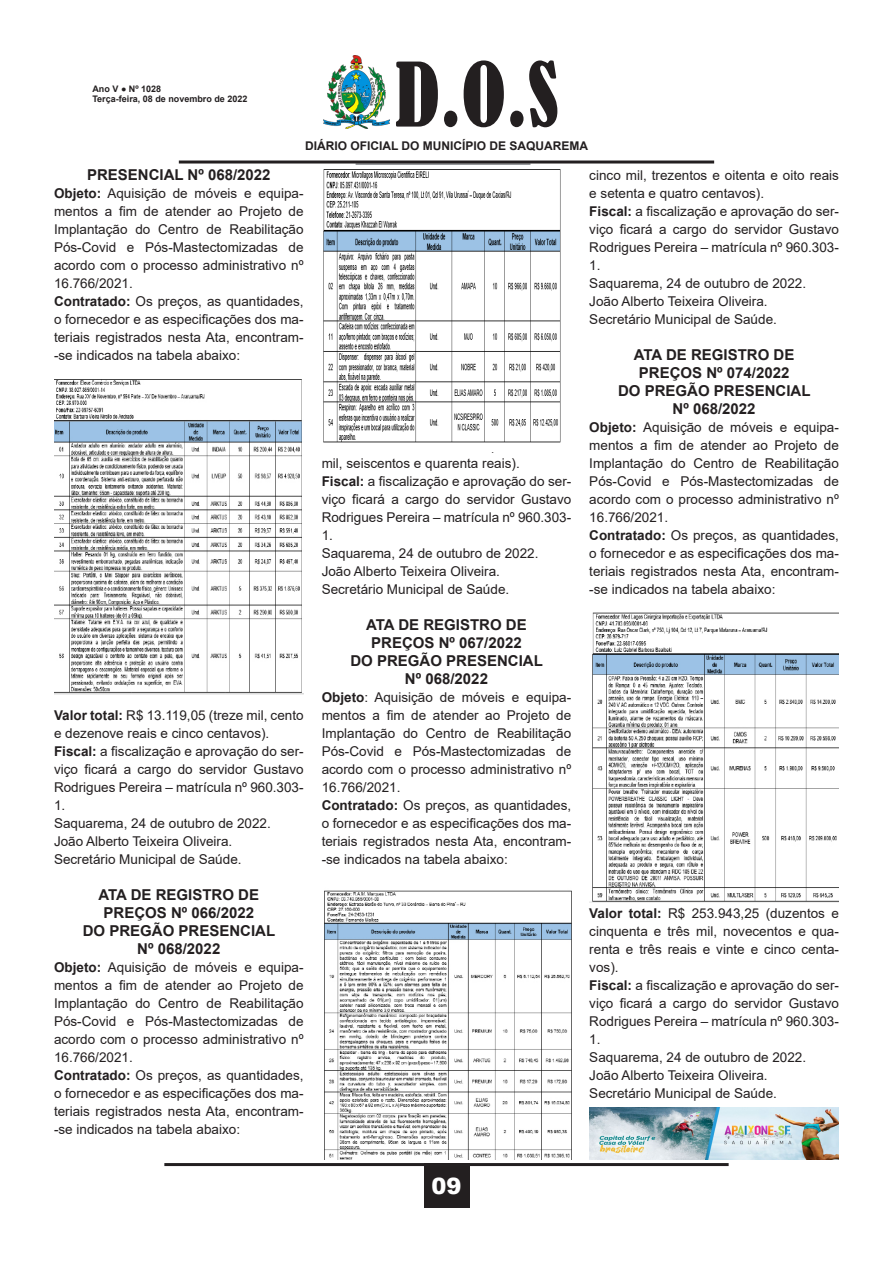
<style>
.page{position:relative;width:893px;height:1263px;background:#fff}
.page>*{position:absolute;margin:0;border:0;box-sizing:border-box;transform-origin:0 0}
.t1{font:condensed 82.5px "Bernard";color:#231f20}
.t2{font:900 22.5px "Arial";color:#fff}
.t3{font:700 15px "Arial";color:#231f20}
.t4{font:13.5px/18px "Arial";color:#231f20;text-align:justify}
.t5{font:700 12px "Arial";color:#231f20}
.t6{font:700 9px/10.8px "Arial";color:#231f20}
.s1{font-weight:700}
</style>
<div class="page">
<hr style="left:164px;top:1163px;width:565px;height:3px;background:#231f20">
<div style="left:424px;top:1163px;width:45px;height:45px;background:#231f20"></div>
<img style="left:324px;top:55px;width:65px;height:73px">
<div style="left:356px;top:163px;width:174px;height:5px;background:#97999c"></div>
<hr style="left:179px;top:161px;width:535px;height:3px;background:#231f20">
<img style="left:54px;top:380px;width:250px;height:315px">
<img style="left:323px;top:165px;width:238px;height:278px">
<img style="left:324px;top:890px;width:247px;height:270px">
<img style="left:589px;top:612px;width:250px;height:290px">
<img style="left:589px;top:1108px;width:250px;height:52px">
<p class="t6" style="left:92px;top:83px;width:156px">Ano V ● Nº 1028<br>Terça-feira, 08 de novembro de 2022</p>
<h1 class="t1" style="left:395px;top:47px;width:165px">D.O.S</h1>
<p class="t5" style="left:305px;top:137px;width:285px">DIÁRIO OFICIAL DO MUNICÍPIO DE SAQUAREMA</p>
<p class="t3" style="left:87px;top:164px;width:185px">PRESENCIAL Nº 068/2022</p>
<p class="t4" style="left:54px;top:184px;width:251px"><span class="s1">Objeto:</span> Aquisição de móveis e equipa&shy;mentos a fim de atender ao Projeto de Implantação do Centro de Reabilitação Pós-Covid e Pós-Mastectomizadas de acordo com o processo administrativo nº 16.766/2021.</p>
<p class="t4" style="left:54px;top:292px;width:251px"><span class="s1">Contratado:</span> Os preços, as quantidades, o fornecedor e as especificações dos ma&shy;teriais registrados nesta Ata, encontram--se indicados na tabela abaixo:</p>
<p class="t4" style="left:54px;top:706px;width:251px"><span class="s1">Valor total:</span> R$ 13.119,05 (treze mil, cento e dezenove reais e cinco centavos).</p>
<p class="t4" style="left:54px;top:742px;width:251px"><span class="s1">Fiscal:</span> a fiscalização e aprovação do ser&shy;viço ficará a cargo do servidor Gustavo Rodrigues Pereira – matrícula nº 960.303- 1.</p>
<p class="t4" style="left:54px;top:814px;width:218px">Saquarema, 24 de outubro de 2022.</p>
<p class="t4" style="left:54px;top:832px;width:180px">João Alberto Teixeira Oliveira.</p>
<p class="t4" style="left:54px;top:850px;width:189px">Secretário Municipal de Saúde.</p>
<p class="t3" style="left:99px;top:884px;width:162px">ATA DE REGISTRO DE</p>
<p class="t3" style="left:104px;top:902px;width:152px">PREÇOS Nº 066/2022</p>
<p class="t3" style="left:83px;top:920px;width:194px">DO PREGÃO PRESENCIAL</p>
<p class="t3" style="left:137px;top:938px;width:85px">Nº 068/2022</p>
<p class="t4" style="left:54px;top:958px;width:251px"><span class="s1">Objeto:</span> Aquisição de móveis e equipa&shy;mentos a fim de atender ao Projeto de Implantação do Centro de Reabilitação Pós-Covid e Pós-Mastectomizadas de acordo com o processo administrativo nº 16.766/2021.</p>
<p class="t4" style="left:54px;top:1066px;width:251px"><span class="s1">Contratado:</span> Os preços, as quantidades, o fornecedor e as especificações dos ma&shy;teriais registrados nesta Ata, encontram--se indicados na tabela abaixo:</p>
<p class="t4" style="left:322px;top:454px;width:200px">mil, seiscentos e quarenta reais).</p>
<p class="t4" style="left:322px;top:472px;width:251px"><span class="s1">Fiscal:</span> a fiscalização e aprovação do ser&shy;viço ficará a cargo do servidor Gustavo Rodrigues Pereira – matrícula nº 960.303- 1.</p>
<p class="t4" style="left:322px;top:544px;width:218px">Saquarema, 24 de outubro de 2022.</p>
<p class="t4" style="left:322px;top:562px;width:180px">João Alberto Teixeira Oliveira.</p>
<p class="t4" style="left:322px;top:580px;width:189px">Secretário Municipal de Saúde.</p>
<p class="t3" style="left:366px;top:614px;width:162px">ATA DE REGISTRO DE</p>
<p class="t3" style="left:371px;top:632px;width:152px">PREÇOS Nº 067/2022</p>
<p class="t3" style="left:350px;top:650px;width:194px">DO PREGÃO PRESENCIAL</p>
<p class="t3" style="left:405px;top:668px;width:85px">Nº 068/2022</p>
<p class="t4" style="left:322px;top:688px;width:251px"><span class="s1">Objeto</span>: Aquisição de móveis e equipa&shy;mentos a fim de atender ao Projeto de Implantação do Centro de Reabilitação Pós-Covid e Pós-Mastectomizadas de acordo com o processo administrativo nº 16.766/2021.</p>
<p class="t4" style="left:322px;top:796px;width:251px"><span class="s1">Contratado:</span> Os preços, as quantidades, o fornecedor e as especificações dos ma&shy;teriais registrados nesta Ata, encontram--se indicados na tabela abaixo:</p>
<p class="t4" style="left:589px;top:166px;width:251px">cinco mil, trezentos e oitenta e oito reais e setenta e quatro centavos).</p>
<p class="t4" style="left:589px;top:202px;width:251px"><span class="s1">Fiscal:</span> a fiscalização e aprovação do ser&shy;viço ficará a cargo do servidor Gustavo Rodrigues Pereira – matrícula nº 960.303- 1.</p>
<p class="t4" style="left:589px;top:274px;width:218px">Saquarema, 24 de outubro de 2022.</p>
<p class="t4" style="left:589px;top:292px;width:180px">João Alberto Teixeira Oliveira.</p>
<p class="t4" style="left:589px;top:310px;width:189px">Secretário Municipal de Saúde.</p>
<p class="t3" style="left:634px;top:344px;width:162px">ATA DE REGISTRO DE</p>
<p class="t3" style="left:639px;top:362px;width:152px">PREÇOS Nº 074/2022</p>
<p class="t3" style="left:618px;top:380px;width:194px">DO PREGÃO PRESENCIAL</p>
<p class="t3" style="left:673px;top:398px;width:85px">Nº 068/2022</p>
<p class="t4" style="left:589px;top:418px;width:251px"><span class="s1">Objeto:</span> Aquisição de móveis e equipa&shy;mentos a fim de atender ao Projeto de Implantação do Centro de Reabilitação Pós-Covid e Pós-Mastectomizadas de acordo com o processo administrativo nº 16.766/2021.</p>
<p class="t4" style="left:589px;top:526px;width:251px"><span class="s1">Contratado:</span> Os preços, as quantidades, o fornecedor e as especificações dos ma&shy;teriais registrados nesta Ata, encontram--se indicados na tabela abaixo:</p>
<p class="t4" style="left:589px;top:904px;width:251px"><span class="s1">Valor total:</span> R$ 253.943,25 (duzentos e cinquenta e três mil, novecentos e qua&shy;renta e três reais e vinte e cinco centa&shy;vos).</p>
<p class="t4" style="left:589px;top:976px;width:251px"><span class="s1">Fiscal:</span> a fiscalização e aprovação do ser&shy;viço ficará a cargo do servidor Gustavo Rodrigues Pereira – matrícula nº 960.303- 1.</p>
<p class="t4" style="left:589px;top:1048px;width:218px">Saquarema, 24 de outubro de 2022.</p>
<p class="t4" style="left:589px;top:1066px;width:180px">João Alberto Teixeira Oliveira.</p>
<p class="t4" style="left:589px;top:1084px;width:189px">Secretário Municipal de Saúde.</p>
<h2 class="t2" style="left:431px;top:1170px;width:32px">09</h2>
</div>
